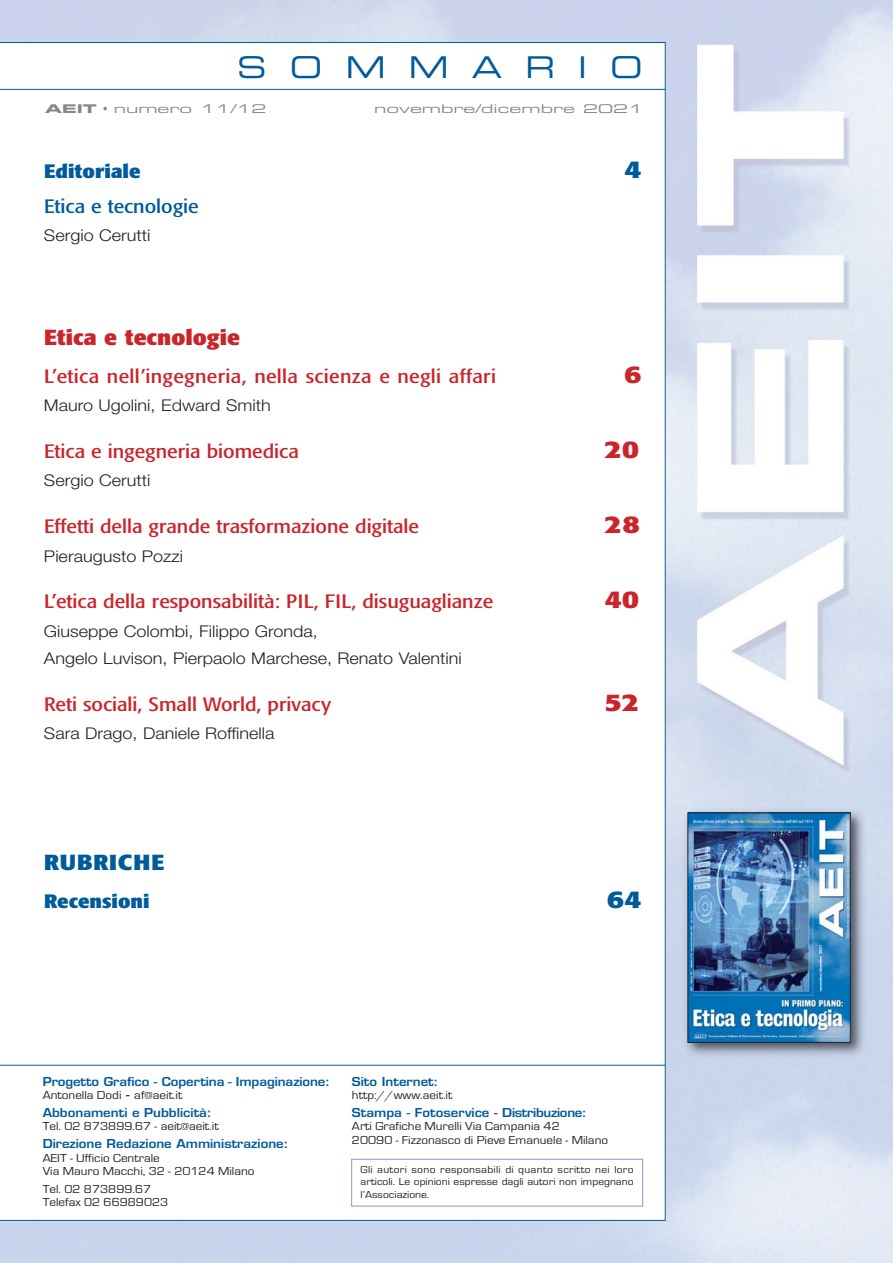
<style>
.page{position:relative;width:893px;height:1263px;background:#fff}
.page>*{position:absolute;margin:0;border:0;box-sizing:border-box;transform-origin:0 0}
.t1{font:30px "Eurostile Extended Two";letter-spacing:.77em;color:#005b9b}
.t2{font:700 24px "Formata";color:#c9252b;scale:1.25 1}
.t3{font:700 24px "Formata";color:#005b9b;scale:1.25 1}
.t4{font:700 condensed 21.6px "Formata";color:#c9252b;scale:1.25 1}
.t5{font:700 condensed 21.6px "Formata";letter-spacing:.02em;color:#005b9b;scale:1.25 1}
.t6{font:condensed 19.2px "Formata";color:#c9252b;scale:1.25 1}
.t7{font:700 condensed 19.2px "Formata";color:#005b9b;scale:1.25 1}
.t8{font:condensed 19.2px "Formata";color:#005b9b;scale:1.25 1}
.t9{font:300 16.2px/27.2px "Helvetica Neue";color:#231f20;scale:1.11 1}
.t10{font:12px/13.5px "Eurostile";color:#231f20;scale:1.1 1}
.t11{font:600 12px/13.5px "Eurostile";color:#005b9b;scale:1.1 1}
.t12{font:12px "Eurostile Extended Two";color:#858687;scale:1.3 1}
.t13{font:10.5px/12.5px "Eurostile";color:#231f20;text-align:justify;scale:1.1 1}
.s1{font-family:"Eurostile Bold Extended Two"}
.s2{font-family:"Swiss 721 BT";font-stretch:condensed}
.s3{font-weight:400;color:#231f20}
.s4{color:#231f20}
</style>
<div class="page">
<img style="left:0;top:0;width:893px;height:1263px">
<div style="left:0;top:43px;width:665px;height:1177px;background:#fff"></div>
<hr style="left:0;top:42px;width:665px;height:1px;background:#005b9b">
<hr style="left:665px;top:42px;width:1px;height:1178px;background:#005b9b">
<hr style="left:0;top:1220px;width:665px;height:1px;background:#005b9b">
<hr style="left:0;top:89px;width:665px;height:1px;background:#005b9b">
<div style="left:351px;top:1159px;width:292px;height:47px;border:1px solid #8899c3"></div>
<img style="left:681px;top:806px;width:189px;height:256px">
<img style="left:690px;top:813px;width:161px;height:229px">
<hr style="left:0;top:1065px;width:665px;height:1px;background:#005b9b">
<h1 class="t1" style="left:237px;top:56px;width:407px">SOMMARIO</h1>
<p class="t12" style="left:45px;top:104px;width:172px"><span class="s1">AEIT</span> <span class="s2">•</span> numero 11/12</p>
<p class="t12" style="left:374px;top:104px;width:209px">novembre/dicembre 2021</p>
<h3 class="t7" style="left:44px;top:163px;width:79px">Editoriale</h3>
<h2 class="t3" style="left:624px;top:159px;width:15px">4</h2>
<h3 class="t8" style="left:44px;top:198px;width:125px">Etica e tecnologie</h3>
<h3 class="t9" style="left:44px;top:223px;width:97px">Sergio Cerutti</h3>
<h3 class="t4" style="left:44px;top:329px;width:158px">Etica e tecnologie</h3>
<h3 class="t6" style="left:44px;top:368px;width:363px">L’etica nell’ingegneria, nella scienza e negli affari</h3>
<h2 class="t2" style="left:624px;top:364px;width:15px">6</h2>
<h3 class="t9" style="left:44px;top:393px;width:206px">Mauro Ugolini, Edward Smith</h3>
<h3 class="t6" style="left:44px;top:443px;width:205px">Etica e ingegneria biomedica</h3>
<h2 class="t2" style="left:604px;top:439px;width:29px">20</h2>
<h3 class="t9" style="left:44px;top:469px;width:97px">Sergio Cerutti</h3>
<h3 class="t6" style="left:44px;top:518px;width:302px">Effetti della grande trasformazione digitale</h3>
<h2 class="t2" style="left:604px;top:514px;width:30px">28</h2>
<h3 class="t9" style="left:44px;top:544px;width:127px">Pieraugusto Pozzi</h3>
<h3 class="t6" style="left:44px;top:593px;width:361px">L’etica della responsabilità: PIL, FIL, disuguaglianze</h3>
<h2 class="t2" style="left:604px;top:589px;width:29px">40</h2>
<h3 class="t9" style="left:44px;top:619px;width:378px">Giuseppe Colombi, Filippo Gronda,<br>Angelo Luvison, Pierpaolo Marchese, Renato Valentini</h3>
<h3 class="t6" style="left:44px;top:696px;width:231px">Reti sociali, Small World, privacy</h3>
<h2 class="t2" style="left:604px;top:691px;width:29px">52</h2>
<h3 class="t9" style="left:44px;top:721px;width:209px">Sara Drago, Daniele Roffinella</h3>
<h3 class="t5" style="left:44px;top:853px;width:98px">RUBRICHE</h3>
<h3 class="t7" style="left:44px;top:893px;width:86px">Recensioni</h3>
<h2 class="t3" style="left:607px;top:888px;width:29px">64</h2>
<p class="t11" style="left:43px;top:1076px;width:263px">Progetto Grafico - Copertina - Impaginazione:<br><span class="s3">Antonella Dodi</span> <span class="s4">-</span> <span class="s3">af@aeit.it</span></p>
<p class="t11" style="left:43px;top:1107px;width:155px">Abbonamenti e Pubblicità:</p>
<p class="t10" style="left:43px;top:1121px;width:161px">Tel. 02 873899.67 - aeit@aeit.it</p>
<p class="t11" style="left:43px;top:1138px;width:225px">Direzione Redazione Amministrazione:</p>
<p class="t10" style="left:43px;top:1152px;width:194px">AEIT - Ufficio Centrale<br>Via Mauro Macchi, 32 - 20124 Milano</p>
<p class="t10" style="left:43px;top:1183px;width:116px">Tel. 02 873899.67<br>Telefax 02 66989023</p>
<p class="t11" style="left:352px;top:1076px;width:80px">Sito Internet:</p>
<p class="t10" style="left:352px;top:1089px;width:93px">http://www.aeit.it</p>
<p class="t11" style="left:352px;top:1107px;width:215px">Stampa - Fotoservice - Distribuzione:</p>
<p class="t10" style="left:352px;top:1121px;width:234px">Arti Grafiche Murelli Via Campania 42<br>20090 - Fizzonasco di Pieve Emanuele - Milano</p>
<p class="t13" style="left:361px;top:1164px;width:250px">Gli autori sono responsabili di quanto scritto nei loro articoli. Le opinioni espresse dagli autori non impegnano l’Associazione.</p>
</div>
